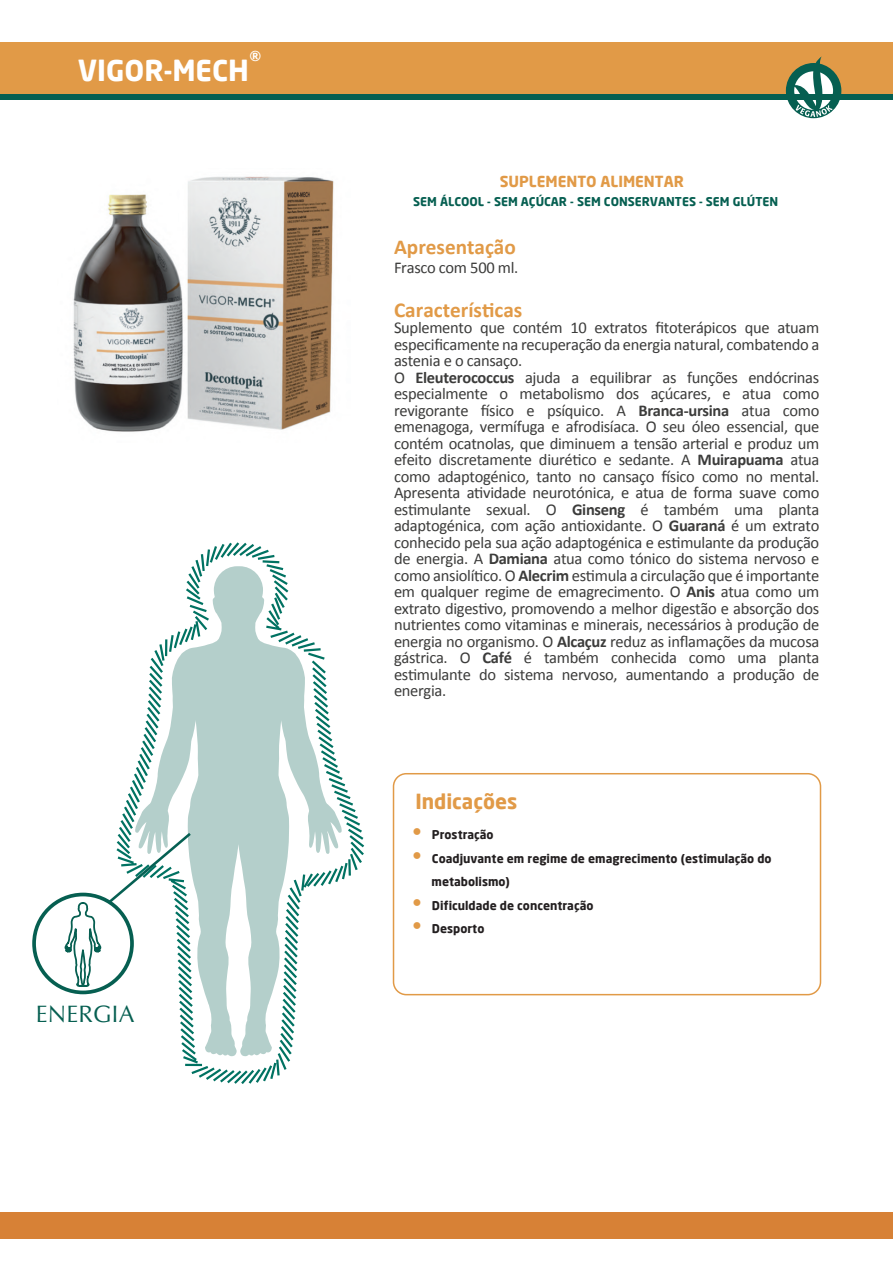
<style>
.page{position:relative;width:893px;height:1263px;background:#fff}
.page>*{position:absolute;margin:0;border:0;box-sizing:border-box;transform-origin:0 0}
.t1{font:700 28.5px "Neo Sans";color:#fff}
.t2{font:23.7px "Optima LT";letter-spacing:.01em;color:#065f51}
.t3{font:700 21.3px "Calibri";color:#e19a47}
.t4{font:700 20.4px "Neo Sans";color:#e19a47}
.t5{font:700 18.6px "Neo Sans";color:#fff}
.t6{font:16.5px/16.5px "Calibri";letter-spacing:-.02em;color:#3c3c3b}
.t7{font:700 15px "Neo Sans";color:#e19a47}
.t8{font:700 12px/23.4px "Neo Sans";color:#231f20}
.t9{font:700 12px "Neo Sans";color:#065f51}
.s1{font-weight:700}
.s2{font-size:20.4px;color:#e19a47}
</style>
<div class="page">
<div style="left:0;top:42px;width:893px;height:55px;background:#e19a47"></div>
<div style="left:0;top:1212px;width:893px;height:27px;background:#d78136"></div>
<svg style="left:786px;top:56px;width:55px;height:62px"></svg>
<div style="left:393px;top:773px;width:428px;height:222px;border:2px solid #e19a47;border-radius:13px"></div>
<svg style="left:119px;top:542px;width:246px;height:542px"></svg>
<svg style="left:134px;top:566px;width:209px;height:490px"></svg>
<svg style="left:32px;top:830px;width:162px;height:164px"></svg>
<div style="left:0;top:94px;width:893px;height:5px;background:#065f51"></div>
<img style="left:73px;top:176px;width:261px;height:256px">
<p class="t5" style="left:250px;top:47px;width:13px">®</p>
<h1 class="t1" style="left:78px;top:52px;width:173px">VIGOR-MECH</h1>
<h2 class="t2" style="left:36px;top:1000px;width:100px">ENERGIA</h2>
<p class="t7" style="left:500px;top:171px;width:186px">SUPLEMENTO ALIMENTAR</p>
<p class="t9" style="left:413px;top:194px;width:366px">SEM ÁLCOOL - SEM AÇÚCAR - SEM CONSERVANTES - SEM GLÚTEN</p>
<p class="t3" style="left:394px;top:233px;width:123px">Apresentação</p>
<p class="t6" style="left:394px;top:259px;width:126px">Frasco com 500 ml.</p>
<p class="t3" style="left:394px;top:296px;width:130px">Características</p>
<p class="t6" style="left:394px;top:319px;width:427px">Suplemento que contém 10 extratos fitoterápicos que atuam especificamente na recuperação da energia natural, combatendo a astenia e o cansaço.<br>O <span class="s1">Eleuterococcus</span> ajuda a equilibrar as funções endócrinas especialmente o metabolismo dos açúcares, e atua como revigorante físico e psíquico. A <span class="s1">Branca-ursina</span> atua como emenagoga, vermífuga e afrodisíaca. O seu óleo essencial, que contém ocatnolas, que diminuem a tensão arterial e produz um efeito discretamente diurético e sedante. A <span class="s1">Muirapuama</span> atua como adaptogénico, tanto no cansaço físico como no mental.<br>Apresenta atividade neurotónica, e atua de forma suave como estimulante sexual. O <span class="s1">Ginseng</span> é também uma planta adaptogénica, com ação antioxidante. O <span class="s1">Guaraná</span> é um extrato conhecido pela sua ação adaptogénica e estimulante da produção de energia. A <span class="s1">Damiana</span> atua como tónico do sistema nervoso e como ansiolítico. O <span class="s1">Alecrim</span> estimula a circulação que é importante em qualquer regime de emagrecimento. O <span class="s1">Anis</span> atua como um extrato digestivo, promovendo a melhor digestão e absorção dos nutrientes como vitaminas e minerais, necessários à produção de energia no organismo. O <span class="s1">Alcaçuz</span> reduz as inflamações da mucosa gástrica. O <span class="s1">Café</span> é também conhecida como uma planta estimulante do sistema nervoso, aumentando a produção de energia.</p>
<p class="t4" style="left:415px;top:789px;width:104px">Indicações</p>
<p class="t8" style="left:413px;top:823px;width:82px"><span class="s2">•</span> Prostração</p>
<p class="t8" style="left:432px;top:846px;width:342px;text-indent:-19px"><span class="s2">•</span> Coadjuvante em regime de emagrecimento (estimulação do metabolismo)</p>
<p class="t8" style="left:413px;top:893px;width:182px"><span class="s2">•</span> Dificuldade de concentração</p>
<p class="t8" style="left:413px;top:916px;width:73px"><span class="s2">•</span> Desporto</p>
</div>
